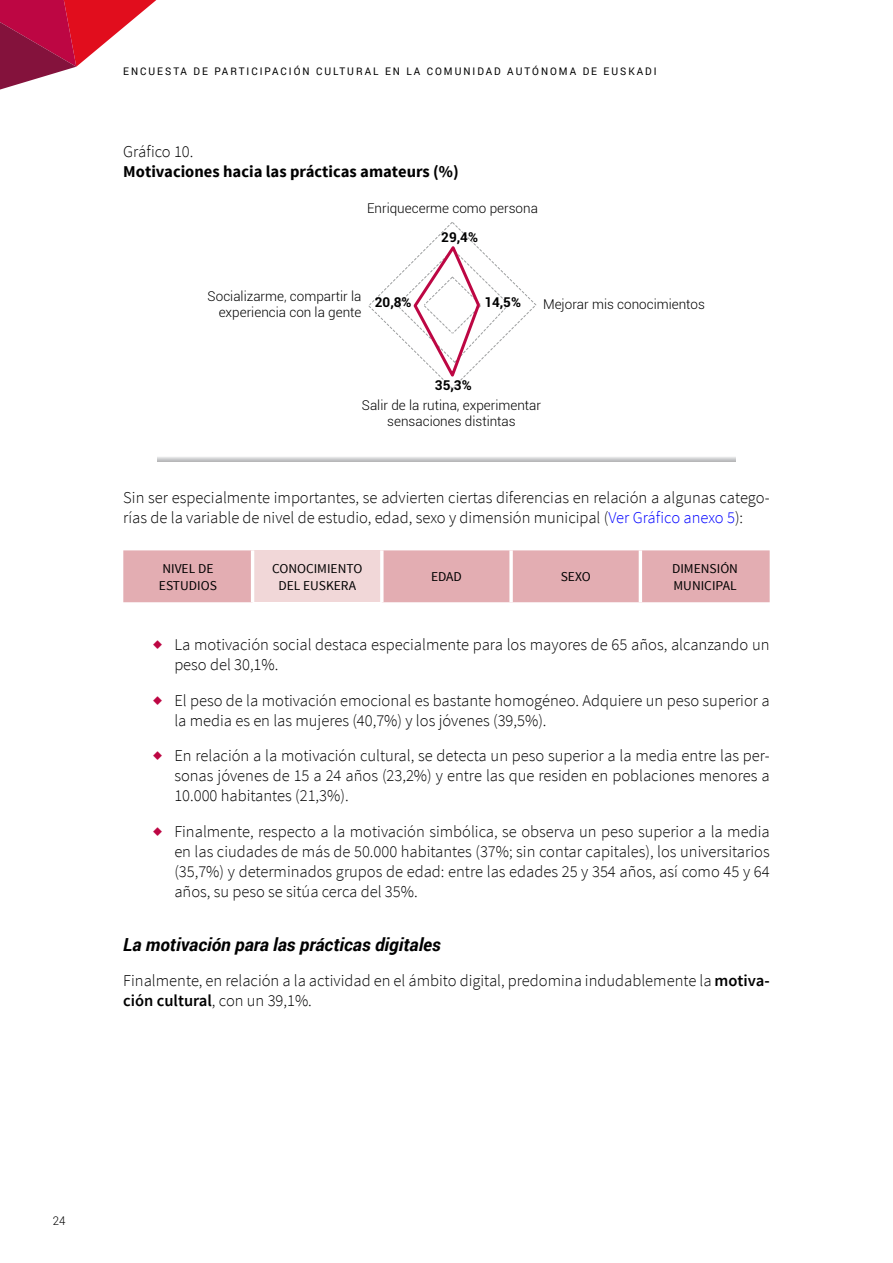
<style>
.page{position:relative;width:893px;height:1263px;background:#fff}
.page>*{position:absolute;margin:0;border:0;box-sizing:border-box;transform-origin:0 0}
.t1{font:italic 700 18px "Roboto";color:#000}
.t2{font:300 16.5px/20.2px "Source Sans Pro";color:#000}
.t3{font:700 16.5px "Source Sans Pro";color:#000}
.t4{font:300 13.5px/16.2px "Roboto";color:#000;text-align:right}
.t5{font:13.5px/16.2px "Source Sans Pro";color:#000}
.t6{font:700 13.5px "Roboto";color:#000}
.t7{font:300 12px "Roboto";color:#000;scale:.95 1}
.t8{font:10.5px "Roboto";letter-spacing:.2em;color:#000;scale:.95 1}
.s1{color:#00f}
.s2{font-weight:600}
</style>
<div class="page">
<svg style="left:0;top:0;width:157px;height:90px"></svg>
<svg style="left:157px;top:457px;width:579px;height:4px;background:#d0d1d2"></svg>
<svg style="left:368px;top:222px;width:169px;height:167px"></svg>
<div style="left:123px;top:550px;width:647px;height:52px;background:#e3adb2"></div>
<div style="left:253px;top:550px;width:129px;height:52px;background:#f1d7d8"></div>
<hr style="left:251px;top:550px;width:3px;height:52px;background:#fff">
<svg style="left:380px;top:550px;width:4px;height:52px"></svg>
<svg style="left:509px;top:550px;width:4px;height:52px"></svg>
<hr style="left:639px;top:550px;width:3px;height:52px;background:#fff">
<p class="t8" style="left:123px;top:64px;width:563px">ENCUESTA DE PARTICIPACIÓN CULTURAL EN LA COMUNIDAD AUTÓNOMA DE EUSKADI</p>
<p class="t2" style="left:123px;top:141px;width:72px">Gráfico 10.</p>
<p class="t3" style="left:123px;top:161px;width:337px">Motivaciones hacia las prácticas amateurs (%)</p>
<p class="t4" style="left:367px;top:200px;width:172px">Enriquecerme como persona</p>
<p class="t6" style="left:441px;top:228px;width:38px">29,4%</p>
<p class="t4" style="left:208px;top:287px;width:155px">Socializarme, compartir la experiencia con la gente</p>
<p class="t6" style="left:375px;top:293px;width:38px">20,8%</p>
<p class="t6" style="left:484px;top:293px;width:38px">14,5%</p>
<p class="t4" style="left:543px;top:295px;width:163px">Mejorar mis conocimientos</p>
<p class="t6" style="left:435px;top:376px;width:38px">35,3%</p>
<p class="t4" style="left:362px;top:396px;width:181px;text-align:center">Salir de la rutina, experimentar sensaciones distintas</p>
<p class="t2" style="left:123px;top:487px;width:648px">Sin ser especialmente importantes, se advierten ciertas diferencias en relación a algunas catego&shy;rías de la variable de nivel de estudio, edad, sexo y dimensión municipal (<span class="s1">Ver Gráfico anexo 5</span>):</p>
<p class="t5" style="left:159px;top:561px;width:60px">NIVEL DE<br>ESTUDIOS</p>
<p class="t5" style="left:272px;top:561px;width:92px;text-align:center">CONOCIMIENTO<br>DEL EUSKERA</p>
<p class="t5" style="left:431px;top:569px;width:32px">EDAD</p>
<p class="t5" style="left:561px;top:569px;width:31px">SEXO</p>
<p class="t5" style="left:672px;top:561px;width:67px">DIMENSIÓN<br>MUNICIPAL</p>
<p class="t2" style="left:174px;top:635px;width:597px;text-indent:-21px"><sup>◆</sup> La motivación social destaca especialmente para los mayores de 65 años, alcanzando un peso del 30,1%.</p>
<p class="t2" style="left:174px;top:690px;width:597px;text-indent:-21px"><sup>◆</sup> El peso de la motivación emocional es bastante homogéneo. Adquiere un peso superior a la media es en las mujeres (40,7%) y los jóvenes (39,5%).</p>
<p class="t2" style="left:174px;top:745px;width:597px;text-align:justify;text-indent:-21px"><sup>◆</sup> En relación a la motivación cultural, se detecta un peso superior a la media entre las per&shy;sonas jóvenes de 15 a 24 años (23,2%) y entre las que residen en poblaciones menores a 10.000 habitantes (21,3%).</p>
<p class="t2" style="left:174px;top:821px;width:597px;text-align:justify;text-indent:-21px"><sup>◆</sup> Finalmente, respecto a la motivación simbólica, se observa un peso superior a la media en las ciudades de más de 50.000 habitantes (37%; sin contar capitales), los universitarios (35,7%) y determinados grupos de edad: entre las edades 25 y 354 años, así como 45 y 64 años, su peso se sitúa cerca del 35%.</p>
<p class="t1" style="left:123px;top:932px;width:319px">La motivación para las prácticas digitales</p>
<p class="t2" style="left:123px;top:970px;width:648px">Finalmente, en relación a la actividad en el ámbito digital, predomina indudablemente la <span class="s2">motiva&shy;ción cultural</span>, con un 39,1%.</p>
<p class="t7" style="left:53px;top:1212px;width:15px">24</p>
</div>
